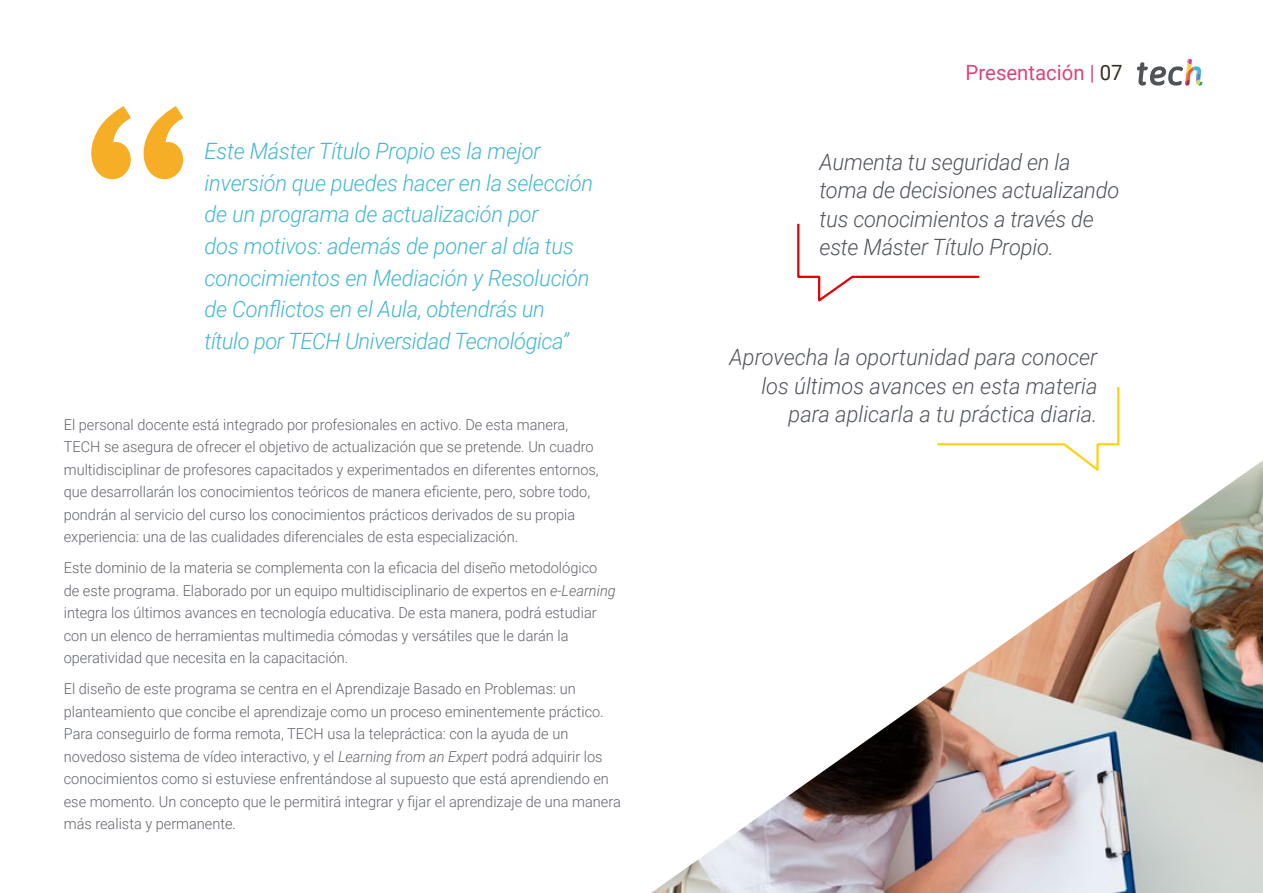
<style>
.page{position:relative;width:1263px;height:893px;background:#fff}
.page>*{position:absolute;margin:0;border:0;box-sizing:border-box;transform-origin:0 0}
.t1{font:italic 300 22.5px/31.5px "Roboto";letter-spacing:-.01em;color:#43b7cf}
.t2{font:italic 300 22.5px/28.5px "Roboto";letter-spacing:-.01em;color:#52555b;text-align:right}
.t3{font:21px "Roboto";color:#da447d}
.t4{font:300 15px/22.5px "Roboto";color:#61646a}
.s1{font-style:italic}
.s2{color:#312e20}
</style>
<div class="page">
<svg style="left:91px;top:106px;width:92px;height:73px"></svg>
<svg style="left:937px;top:387px;width:183px;height:73px"></svg>
<svg style="left:797px;top:223px;width:183px;height:79px"></svg>
<img style="left:651px;top:460px;width:612px;height:433px">
<svg style="left:1137px;top:59px;width:65px;height:27px"></svg>
<p class="t1" style="left:205px;top:135px;width:390px">Este Máster Título Propio es la mejor inversión que puedes hacer en la selección de un programa de actualización por<br>dos motivos: además de poner al día tus conocimientos en Mediación y Resolución de Conflictos en el Aula, obtendrás un título por TECH Universidad Tecnológica”</p>
<p class="t4" style="left:64px;top:412px;width:536px">El personal docente está integrado por profesionales en activo. De esta manera, TECH se asegura de ofrecer el objetivo de actualización que se pretende. Un cuadro multidisciplinar de profesores capacitados y experimentados en diferentes entornos, que desarrollarán los conocimientos teóricos de manera eficiente, pero, sobre todo, pondrán al servicio del curso los conocimientos prácticos derivados de su propia experiencia: una de las cualidades diferenciales de esta especialización.</p>
<p class="t4" style="left:64px;top:556px;width:553px">Este dominio de la materia se complementa con la eficacia del diseño metodológico de este programa. Elaborado por un equipo multidisciplinario de expertos en <span class="s1">e-Learning </span>integra los últimos avances en tecnología educativa. De esta manera, podrá estudiar con un elenco de herramientas multimedia cómodas y versátiles que le darán la operatividad que necesita en la capacitación.</p>
<p class="t4" style="left:64px;top:677px;width:559px">El diseño de este programa se centra en el Aprendizaje Basado en Problemas: un planteamiento que concibe el aprendizaje como un proceso eminentemente práctico.<br>Para conseguirlo de forma remota, TECH usa la telepráctica: con la ayuda de un novedoso sistema de vídeo interactivo, y el <span class="s1">Learning from an Expert</span> podrá adquirir los conocimientos como si estuviese enfrentándose al supuesto que está aprendiendo en ese momento. Un concepto que le permitirá integrar y fijar el aprendizaje de una manera más realista y permanente.</p>
<h2 class="t3" style="left:966px;top:57px;width:159px">Presentación | <span class="s2">07</span></h2>
<h1 class="t2" style="left:819px;top:147px;width:301px;text-align:left">Aumenta tu seguridad en la toma de decisiones actualizando tus conocimientos a través de este Máster Título Propio.</h1>
<h1 class="t2" style="left:730px;top:342px;width:369px">Aprovecha la oportunidad para conocer los últimos avances en esta materia para aplicarla a tu práctica diaria.</h1>
</div>
